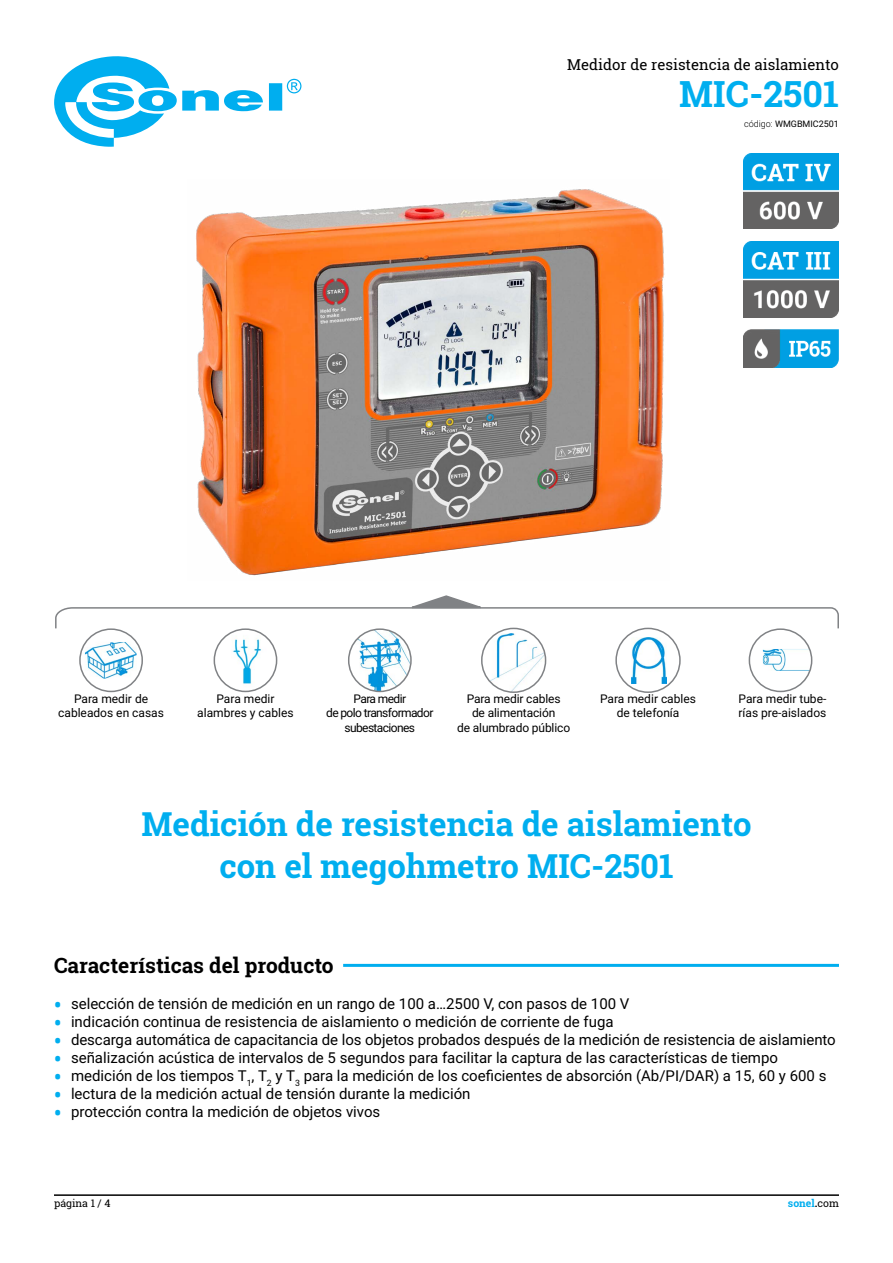
<style>
.page{position:relative;width:893px;height:1263px;background:#fff}
.page>*{position:absolute;margin:0;border:0;box-sizing:border-box;transform-origin:0 0}
.t1{font:700 36px "Roboto Slab";color:#00aeef}
.t2{font:700 33px/42px "Roboto Slab";color:#00aeef;text-align:center}
.t3{font:700 21px "Roboto Slab";color:#000}
.t4{font:15px "Roboto";color:#000}
.t5{font:15px "Roboto Slab";color:#000}
.t6{font:12px/14.4px "Roboto";letter-spacing:-.01em;color:#000;text-align:center}
.t7{font:12px/14.4px "Roboto";letter-spacing:-.05em;color:#000;text-align:center}
.t8{font:10.5px "Roboto Slab";color:#000}
.t9{font:700 10.5px "Roboto Slab";color:#00aeef}
.t10{font:9px "Roboto";color:#000}
.s1{font-weight:300}
.s2{font-family:"Roboto Slab";font-weight:700;font-size:21px;color:#00aeef}
.s3{color:#000}
.s4{font-weight:400;color:#000}
</style>
<div class="page">
<hr style="left:54px;top:1194px;width:785px;height:2px;background:#000">
<img style="left:85px;top:642px;width:52px;height:37px">
<div style="left:79px;top:628px;width:64px;height:64px;border:2px solid #808285;border-radius:50%"></div>
<img style="left:214px;top:629px;width:63px;height:62px;border-radius:30px">
<div style="left:214px;top:628px;width:63px;height:64px;border:2px solid #808285;border-radius:50%"></div>
<img style="left:482px;top:633px;width:63px;height:59px">
<div style="left:481px;top:628px;width:65px;height:65px;border:2px solid #808285;border-radius:50%"></div>
<img style="left:349px;top:631px;width:61px;height:60px">
<div style="left:348px;top:628px;width:64px;height:64px;border:2px solid #808285;border-radius:50%"></div>
<img style="left:763px;top:649px;width:48px;height:22px">
<div style="left:749px;top:628px;width:63px;height:64px;border:2px solid #808285;border-radius:50%"></div>
<img style="left:631px;top:637px;width:35px;height:47px">
<div style="left:615px;top:628px;width:66px;height:65px;border:2px solid #808285;border-radius:50%"></div>
<img style="left:196px;top:189px;width:469px;height:387px">
<svg style="left:54px;top:56px;width:247px;height:91px"></svg>
<img style="left:743px;top:153px;width:96px;height:76px">
<img style="left:743px;top:330px;width:96px;height:37px">
<img style="left:743px;top:241px;width:96px;height:76px">
<svg style="left:55px;top:595px;width:784px;height:35px"></svg>
<hr style="left:343px;top:964px;width:496px;height:3px;background:#00aeef">
<p class="t5" style="left:567px;top:54px;width:273px">Medidor de resistencia de aislamiento</p>
<h1 class="t1" style="left:679px;top:69px;width:161px">MIC-2501</h1>
<p class="t10" style="left:744px;top:117px;width:96px"><span class="s1">código:</span> WMGBMIC2501</p>
<p class="t6" style="left:58px;top:691px;width:107px">Para medir de cableados en casas</p>
<p class="t6" style="left:197px;top:691px;width:98px">Para medir alambres y cables</p>
<p class="t7" style="left:326px;top:691px;width:109px">Para medir<br>de polo transformador subestaciones</p>
<p class="t6" style="left:457px;top:691px;width:115px">Para medir cables<br>de alimentación<br>de alumbrado público</p>
<p class="t6" style="left:738px;top:691px;width:89px;text-align:left">Para medir tube&shy;rías pre-aislados</p>
<p class="t6" style="left:600px;top:691px;width:97px">Para medir cables de telefonía</p>
<h2 class="t2" style="left:141px;top:802px;width:612px">Medición de resistencia de aislamiento con el megohmetro MIC-2501</h2>
<h3 class="t3" style="left:54px;top:951px;width:281px">Características del producto</h3>
<p class="t4" style="left:54px;top:993px;width:577px"><span class="s2">•</span> selección de tensión de medición en un rango de 100 a…2500 V, con pasos de 100 V</p>
<p class="t4" style="left:54px;top:1011px;width:561px"><span class="s2">•</span> indicación continua de resistencia de aislamiento o medición de corriente de fuga</p>
<p class="t4" style="left:54px;top:1029px;width:783px"><span class="s2">•</span> descarga automática de capacitancia de los objetos probados después de la medición de resistencia de aislamiento</p>
<p class="t4" style="left:54px;top:1047px;width:725px"><span class="s2">•</span> señalización acústica de intervalos de 5 segundos para facilitar la captura de las características de tiempo</p>
<p class="t4" style="left:54px;top:1065px;width:774px"><span class="s2">•</span> medición de los tiempos T<sub>1</sub>, T<sub>2</sub> y T<sub>3</sub> para la medición de los coeficientes de absorción (Ab/PI/DAR) a 15, 60 y 600 s</p>
<p class="t4" style="left:54px;top:1083px;width:418px"><span class="s2">•</span> lectura de la medición actual de tensión durante la medición</p>
<p class="t4" style="left:54px;top:1101px;width:328px"><span class="s2">•</span> protección contra la medición de objetos vivos</p>
<p class="t8" style="left:54px;top:1196px;width:58px">página 1 / 4</p>
<p class="t9" style="left:788px;top:1196px;width:52px">sonel<span class="s3">.</span><span class="s4">com</span></p>
</div>
